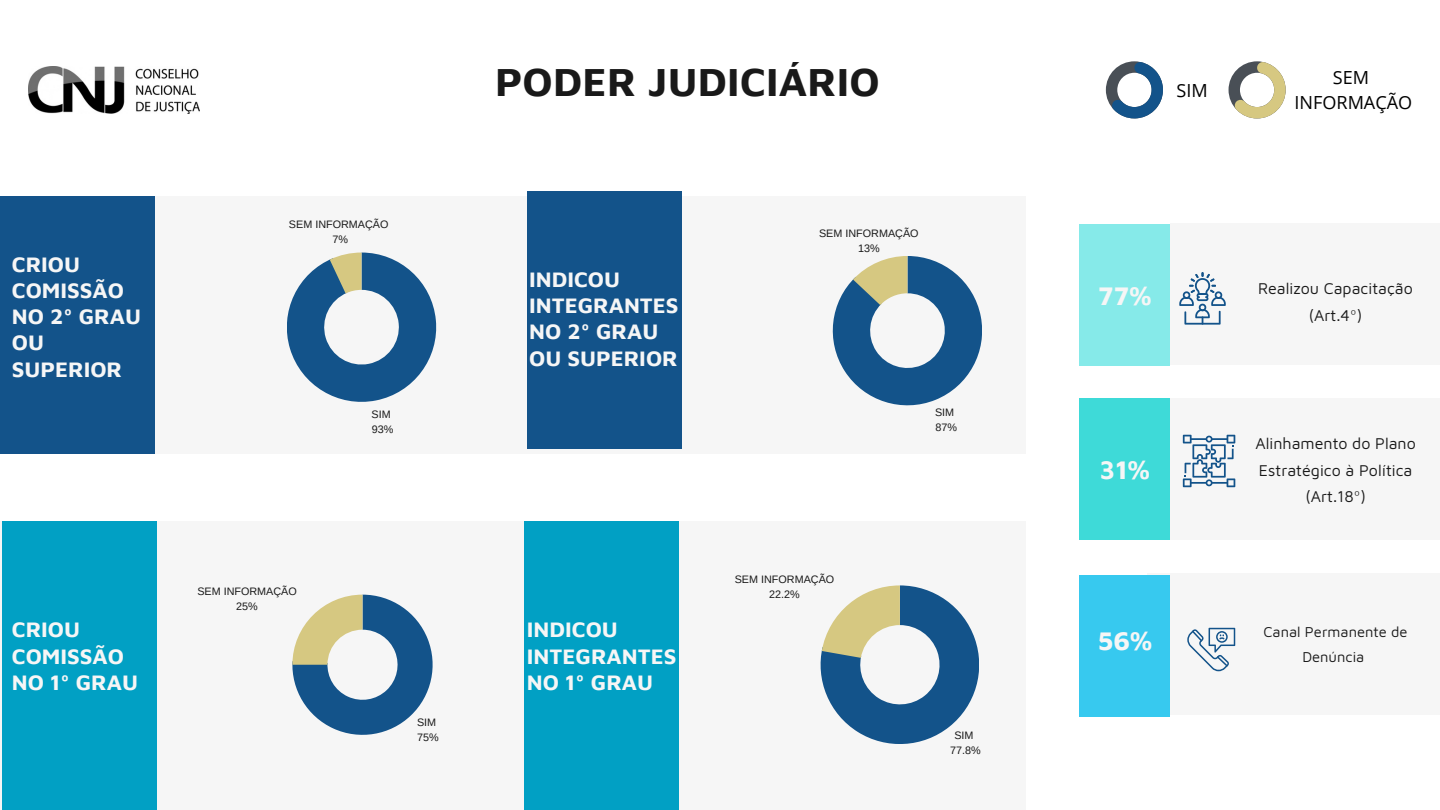
<style>
.page{position:relative;width:1440px;height:810px;background:#fff}
.page>*{position:absolute;margin:0;border:0;box-sizing:border-box;transform-origin:0 0}
.t1{font:700 41px "Maven Pro";letter-spacing:.005em;color:#191919}
.t2{font:700 26.7px "Maven Pro";color:#f6f6f6}
.t3{font:700 22px/26.2px "Maven Pro";color:#f6f6f6}
.t4{font:18.1px "Open Sans";color:#000}
.t5{font:16px/26.7px "Maven Pro";color:#191919;text-align:center}
.t6{font:14.7px/24.1px "Maven Pro";color:#191919;text-align:center}
.t7{font:10.8px "Arimo";color:#191919}
</style>
<div class="page">
<div style="left:1170px;top:223px;width:270px;height:142px;background:#f6f6f6"></div>
<div style="left:1147px;top:573px;width:293px;height:142px;background:#f6f6f6"></div>
<div style="left:1170px;top:398px;width:270px;height:142px;background:#f6f6f6"></div>
<div style="left:0;top:196px;width:1025px;height:257px;background:#f6f6f6"></div>
<div style="left:0;top:521px;width:1025px;height:289px;background:#f6f6f6"></div>
<svg style="left:292px;top:595px;width:141px;height:140px"></svg>
<div style="left:1079px;top:225px;width:91px;height:141px;background:#86eae9"></div>
<div style="left:1079px;top:398px;width:91px;height:142px;background:#3edad8"></div>
<div style="left:1079px;top:575px;width:91px;height:142px;background:#37c9ef"></div>
<div style="left:0;top:196px;width:154px;height:257px;background:#13538a"></div>
<div style="left:2px;top:521px;width:154px;height:289px;background:#01a0c4"></div>
<svg style="left:1179px;top:272px;width:47px;height:53px"></svg>
<svg style="left:1183px;top:435px;width:52px;height:52px"></svg>
<svg style="left:1187px;top:628px;width:48px;height:43px"></svg>
<div style="left:525px;top:521px;width:154px;height:289px;background:#01a0c4"></div>
<svg style="left:287px;top:253px;width:149px;height:149px"></svg>
<svg style="left:833px;top:256px;width:149px;height:149px"></svg>
<svg style="left:821px;top:585px;width:158px;height:159px"></svg>
<div style="left:527px;top:192px;width:154px;height:257px;background:#13538a"></div>
<img style="left:28px;top:66px;width:171px;height:48px">
<svg style="left:1229px;top:61px;width:57px;height:57px"></svg>
<svg style="left:1106px;top:61px;width:57px;height:57px"></svg>
<p class="t3" style="left:12px;top:250px;width:131px">CRIOU<br>COMISSÃO<br>NO 2º GRAU<br>OU<br>SUPERIOR</p>
<p class="t7" style="left:289px;top:218px;width:101px">SEM INFORMAÇÃO</p>
<p class="t7" style="left:332px;top:233px;width:17px">7%</p>
<p class="t7" style="left:372px;top:408px;width:21px">SIM</p>
<p class="t7" style="left:372px;top:423px;width:23px">93%</p>
<p class="t1" style="left:495px;top:56px;width:386px">PODER JUDICIÁRIO</p>
<p class="t3" style="left:529px;top:265px;width:151px">INDICOU<br>INTEGRANTES<br>NO 2º GRAU<br>OU SUPERIOR</p>
<p class="t7" style="left:819px;top:227px;width:101px">SEM INFORMAÇÃO</p>
<p class="t7" style="left:858px;top:243px;width:23px">13%</p>
<p class="t7" style="left:935px;top:406px;width:21px">SIM</p>
<p class="t7" style="left:935px;top:421px;width:23px">87%</p>
<p class="t7" style="left:197px;top:585px;width:101px">SEM INFORMAÇÃO</p>
<p class="t7" style="left:236px;top:600px;width:23px">25%</p>
<p class="t3" style="left:12px;top:616px;width:128px">CRIOU<br>COMISSÃO<br>NO 1º GRAU</p>
<p class="t3" style="left:527px;top:616px;width:151px">INDICOU<br>INTEGRANTES<br>NO 1º GRAU</p>
<p class="t7" style="left:417px;top:717px;width:21px">SIM</p>
<p class="t7" style="left:417px;top:732px;width:23px">75%</p>
<p class="t7" style="left:735px;top:573px;width:101px">SEM INFORMAÇÃO</p>
<p class="t7" style="left:769px;top:588px;width:32px">22.2%</p>
<p class="t7" style="left:954px;top:729px;width:21px">SIM</p>
<p class="t7" style="left:950px;top:744px;width:32px">77.8%</p>
<p class="t4" style="left:1176px;top:77px;width:33px">SIM</p>
<p class="t4" style="left:1333px;top:65px;width:38px">SEM</p>
<p class="t4" style="left:1294px;top:90px;width:119px">INFORMAÇÃO</p>
<p class="t2" style="left:1098px;top:279px;width:55px">77%</p>
<p class="t2" style="left:1100px;top:453px;width:52px">31%</p>
<p class="t2" style="left:1097px;top:624px;width:56px">56%</p>
<p class="t5" style="left:1258px;top:274px;width:156px">Realizou Capacitação (Art.4º)</p>
<p class="t5" style="left:1256px;top:429px;width:162px">Alinhamento do Plano<br>Estratégico à Política (Art.18º)</p>
<p class="t6" style="left:1264px;top:620px;width:145px">Canal Permanente de<br>Denúncia</p>
</div>
